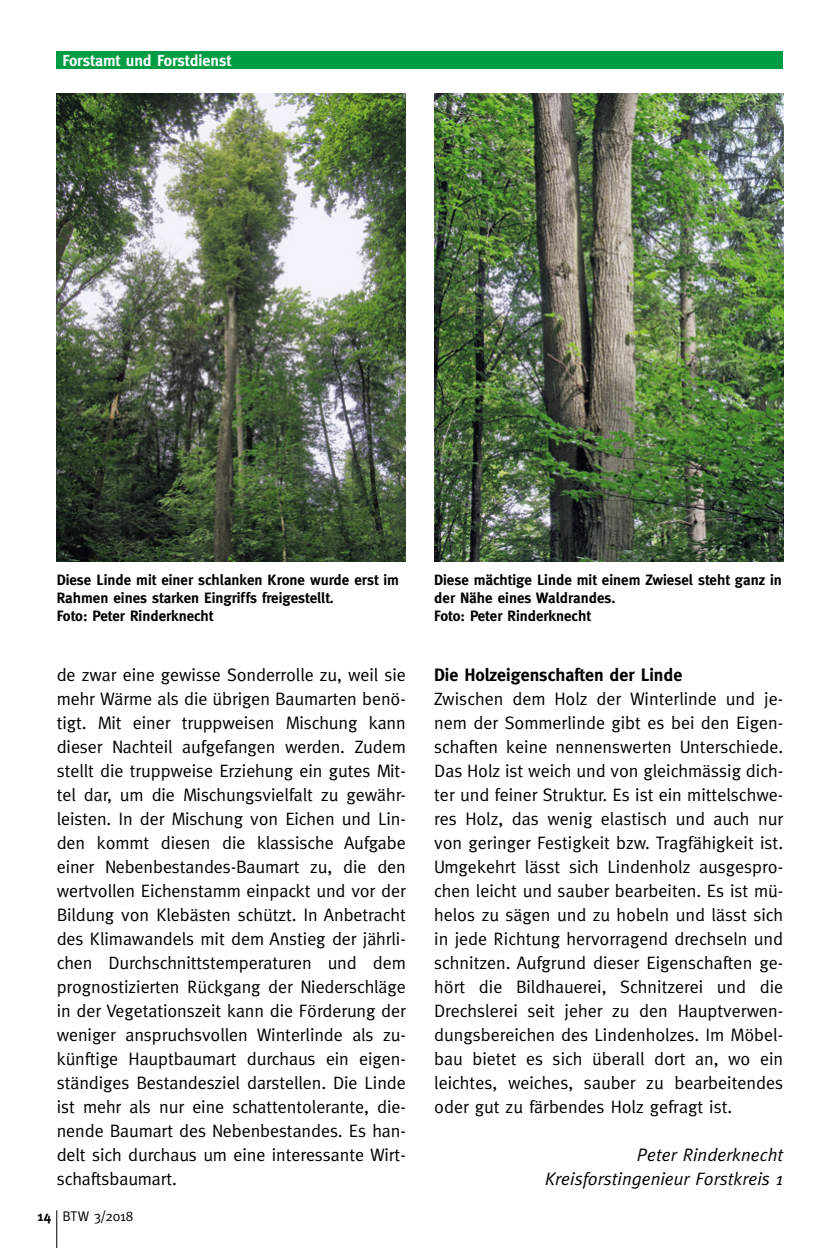
<style>
.page{position:relative;width:840px;height:1248px;background:#fff}
.page>*{position:absolute;margin:0;border:0;box-sizing:border-box;transform-origin:0 0}
.t1{font:18px/24px "Meta";letter-spacing:-.005em;color:#000;text-align:justify}
.t2{font:italic 18px/24px "Meta";color:#000;text-align:right}
.t3{font:700 18px "Meta";color:#000}
.t4{font:700 16px "Meta";color:#fff}
.t5{font:700 15px/18px "Meta";color:#000}
.t6{font:14px "Meta";letter-spacing:-.01em;color:#000}
.s1{font-weight:700}
</style>
<div class="page">
<hr style="left:56px;top:1210px;width:1px;height:37px;background:#000">
<div style="left:57px;top:51px;width:725px;height:17px;background:#009c44"></div>
<img style="left:57px;top:93px;width:348px;height:468px">
<img style="left:434px;top:93px;width:348px;height:468px">
<p class="t4" style="left:62px;top:51px;width:170px">Forstamt und Forstdienst</p>
<p class="t5" style="left:57px;top:571px;width:343px">Diese Linde mit einer schlanken Krone wurde erst im<br>Rahmen eines starken Eingriffs freigestellt.<br>Foto: Peter Rinderknecht</p>
<p class="t5" style="left:434px;top:571px;width:349px">Diese mächtige Linde mit einem Zwiesel steht ganz in der Nähe eines Waldrandes.<br>Foto: Peter Rinderknecht</p>
<p class="t1" style="left:57px;top:662px;width:350px">de zwar eine gewisse Sonderrolle zu, weil sie mehr Wärme als die übrigen Baumarten benö&shy;tigt. Mit einer truppweisen Mischung kann dieser Nachteil aufgefangen werden. Zudem stellt die truppweise Erziehung ein gutes Mit&shy;tel dar, um die Mischungsvielfalt zu gewähr&shy;leisten. In der Mischung von Eichen und Lin&shy;den kommt diesen die klassische Aufgabe einer Nebenbestandes-Baumart zu, die den wertvollen Eichenstamm einpackt und vor der Bildung von Klebästen schützt. In Anbetracht des Klimawandels mit dem Anstieg der jährli&shy;chen Durchschnittstemperaturen und dem prognostizierten Rückgang der Niederschläge in der Vegetationszeit kann die Förderung der weniger anspruchsvollen Winterlinde als zu&shy;künftige Hauptbaumart durchaus ein eigen&shy;ständiges Bestandesziel darstellen. Die Linde ist mehr als nur eine schattentolerante, die&shy;nende Baumart des Nebenbestandes. Es han&shy;delt sich durchaus um eine interessante Wirt&shy;schaftsbaumart.</p>
<p class="t3" style="left:434px;top:664px;width:250px">Die Holzeigenschaften der Linde</p>
<p class="t1" style="left:434px;top:686px;width:350px">Zwischen dem Holz der Winterlinde und je&shy;nem der Sommerlinde gibt es bei den Eigen&shy;schaften keine nennenswerten Unterschiede.<br>Das Holz ist weich und von gleichmässig dich&shy;ter und feiner Struktur. Es ist ein mittelschwe&shy;res Holz, das wenig elastisch und auch nur von geringer Festigkeit bzw. Tragfähigkeit ist.<br>Umgekehrt lässt sich Lindenholz ausgespro&shy;chen leicht und sauber bearbeiten. Es ist mü&shy;helos zu sägen und zu hobeln und lässt sich in jede Richtung hervorragend drechseln und schnitzen. Aufgrund dieser Eigenschaften ge&shy;hört die Bildhauerei, Schnitzerei und die Drechslerei seit jeher zu den Hauptverwen&shy;dungsbereichen des Lindenholzes. Im Möbel&shy;bau bietet es sich überall dort an, wo ein leichtes, weiches, sauber zu bearbeitendes oder gut zu färbendes Holz gefragt ist.</p>
<p class="t2" style="left:544px;top:1142px;width:239px">Peter Rinderknecht<br>Kreisforstingenieur Forstkreis 1</p>
<p class="t6" style="left:37px;top:1208px;width:97px"><span class="s1">14</span> BTW 3/2018</p>
</div>
